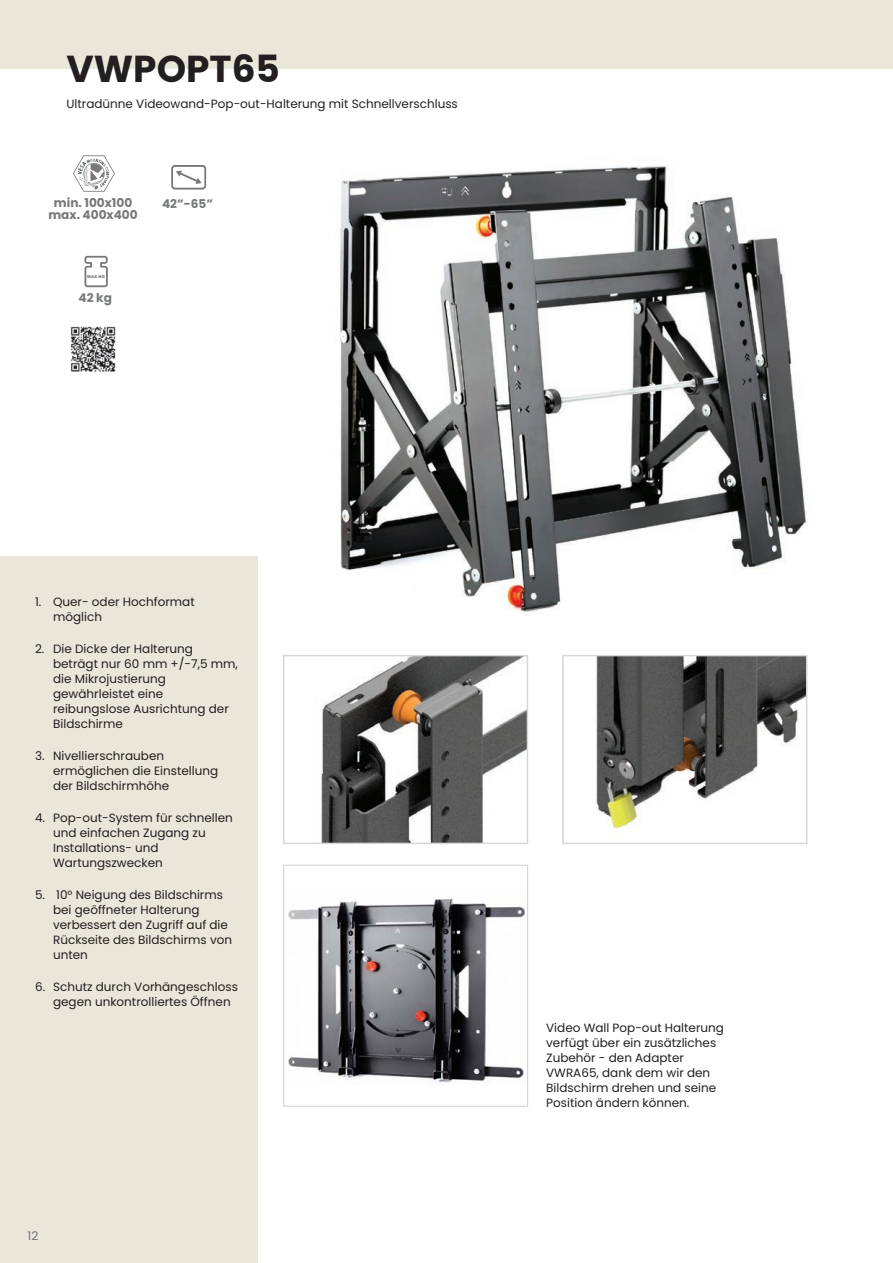
<style>
.page{position:relative;width:893px;height:1263px;background:#fff}
.page>*{position:absolute;margin:0;border:0;box-sizing:border-box;transform-origin:0 0}
.t1{font:700 37.5px "Poppins";color:#231f20}
.t2{font:700 12.15px/12.1px "Poppins";color:#76787b;text-align:center}
.t3{font:12px/15px "Poppins";color:#231f20}
.t4{font:12px "Poppins";color:#727477}
.t5{font:900 3.9px "Arial";color:#76787b}
</style>
<div class="page">
<img style="left:339px;top:165px;width:469px;height:448px">
<div style="left:0;top:556px;width:257px;height:707px;background:#e9e6da"></div>
<img style="left:321px;top:657px;width:205px;height:185px">
<div style="left:283px;top:655px;width:245px;height:189px;border:1px solid #d5d6d8"></div>
<img style="left:596px;top:657px;width:209px;height:172px">
<div style="left:562px;top:655px;width:245px;height:189px;border:1px solid #d5d6d8"></div>
<img style="left:288px;top:898px;width:237px;height:185px">
<div style="left:283px;top:865px;width:245px;height:242px;border:1px solid #d5d6d8"></div>
<div style="left:0;top:0;width:893px;height:69px;background:#e9e6da"></div>
<svg style="left:73px;top:155px;width:42px;height:37px"></svg>
<svg style="left:171px;top:165px;width:35px;height:25px"></svg>
<svg style="left:84px;top:256px;width:24px;height:31px"></svg>
<img style="left:71px;top:326px;width:45px;height:46px">
<h1 class="t1" style="left:66px;top:47px;width:215px">VWPOPT65</h1>
<p class="t3" style="left:66px;top:96px;width:393px">Ultradünne Videowand-Pop-out-Halterung mit Schnellverschluss</p>
<p class="t2" style="left:48px;top:197px;width:91px">min. 100x100 max. 400x400</p>
<p class="t2" style="left:162px;top:197px;width:52px">42”-65”</p>
<p class="t5" style="left:87px;top:273px;width:19px">MAX KG</p>
<p class="t2" style="left:79px;top:291px;width:35px">42 kg</p>
<p class="t3" style="left:53px;top:594px;width:143px;text-indent:-18px">1. Quer- oder Hochformat möglich</p>
<p class="t3" style="left:53px;top:641px;width:186px;text-indent:-18px">2. Die Dicke der Halterung beträgt nur 60 mm +/-7,5 mm, die Mikrojustierung gewährleistet eine reibungslose Ausrichtung der<br>Bildschirme</p>
<p class="t3" style="left:53px;top:748px;width:167px;text-indent:-18px">3. Nivellierschrauben ermöglichen die Einstellung der Bildschirmhöhe</p>
<p class="t3" style="left:53px;top:810px;width:181px;text-indent:-18px">4. Pop-out-System für schnellen und einfachen Zugang zu<br>Installations- und<br>Wartungszwecken</p>
<p class="t3" style="left:53px;top:887px;width:181px;text-indent:-18px">5. 10° Neigung des Bildschirms bei geöffneter Halterung verbessert den Zugriff auf die<br>Rückseite des Bildschirms von unten</p>
<p class="t3" style="left:53px;top:979px;width:186px;text-indent:-18px">6. Schutz durch Vorhängeschloss gegen unkontrolliertes Öffnen</p>
<p class="t4" style="left:28px;top:1228px;width:12px">12</p>
<p class="t3" style="left:546px;top:1020px;width:179px">Video Wall Pop-out Halterung verfügt über ein zusätzliches<br>Zubehör - den Adapter<br>VWRA65, dank dem wir den<br>Bildschirm drehen und seine<br>Position ändern können.</p>
</div>
